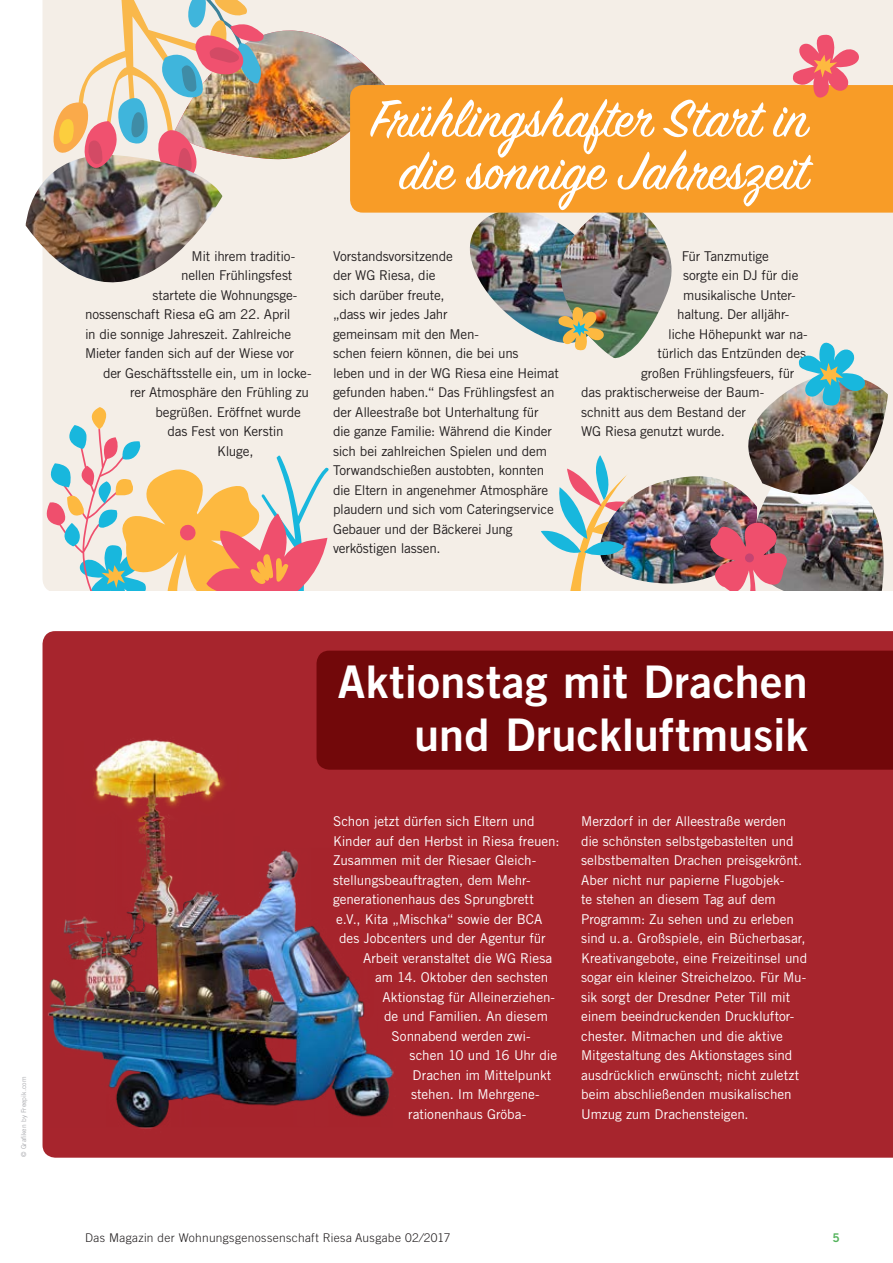
<style>
.page{position:relative;width:893px;height:1263px;background:#fff}
.page>*{position:absolute;margin:0;border:0;box-sizing:border-box;transform-origin:0 0}
.Headline_rechtsbündi{font:58.65px "Sign Painter House Script";color:#fff}
.Headline_rechtsbündi-2{font:45px/52.5px "Trade Gothic LT Std Bd 2";letter-spacing:.005em;color:#fff;text-align:right}
.Fließtext{font:13.5px/19.5px "Trade Gothic LT Std";letter-spacing:-.005em;color:#fff}
.Fließtext-2{font:13.5px/19.5px "Trade Gothic LT Std";letter-spacing:-.015em;color:#231f20}
.t1{font:300 12px "Trade Gothic LT Std";letter-spacing:.025em;color:#231f20}
.t2{font:12px "Trade Gothic LT Std Bd 2";color:#54b35c}
.Bildinfo{font:6.75px "Trade Gothic LT Std";letter-spacing:.01em;color:#a8a9ad}
</style>
<div class="page">
<div style="left:43px;top:631px;width:850px;height:527px;background:#a7252d"></div>
<div style="left:43px;top:0;width:850px;height:591px;background:#f4eee7"></div>
<img style="left:762px;top:500px;width:123px;height:91px">
<img style="left:728px;top:374px;width:160px;height:126px">
<svg style="left:42px;top:407px;width:287px;height:184px;background:#e4cdb5"></svg>
<img style="left:646px;top:476px;width:116px;height:115px">
<img style="left:710px;top:521px;width:80px;height:70px">
<div style="left:745px;top:553px;width:9px;height:9px;background:#c44471;border-radius:50%"></div>
<img style="left:469px;top:213px;width:91px;height:130px">
<img style="left:560px;top:213px;width:120px;height:145px">
<div style="left:317px;top:651px;width:576px;height:119px;background:#72080a"></div>
<div style="left:350px;top:85px;width:543px;height:128px;background:#f89c27"></div>
<svg style="left:558px;top:305px;width:49px;height:46px;background:#b5a56c"></svg>
<img style="left:541px;top:455px;width:105px;height:136px">
<img style="left:43px;top:729px;width:357px;height:409px">
<img style="left:26px;top:155px;width:196px;height:156px">
<img style="left:51px;top:0;width:334px;height:184px">
<img style="left:798px;top:340px;width:71px;height:67px">
<svg style="left:792px;top:33px;width:71px;height:67px;background:#f29a8a"></svg>
<p class="Bildinfo" style="left:20px;top:1157px;width:81px;rotate:-90deg">© Grafiken by Freepik.com</p>
<p class="Fließtext-2" style="left:192px;top:246px;width:105px">Mit ihrem traditio-</p>
<p class="Fließtext-2" style="left:181px;top:265px;width:113px">nellen Frühlingsfest</p>
<p class="Fließtext-2" style="left:153px;top:285px;width:146px">startete die Wohnungsge-</p>
<p class="Fließtext-2" style="left:85px;top:304px;width:207px">nossenschaft Riesa eG am 22. April</p>
<p class="Fließtext-2" style="left:85px;top:324px;width:208px">in die sonnige Jahreszeit. Zahlreiche</p>
<p class="Fließtext-2" style="left:85px;top:343px;width:210px">Mieter fanden sich auf der Wiese vor</p>
<p class="Fließtext-2" style="left:103px;top:363px;width:210px">der Geschäftsstelle ein, um in locke-</p>
<p class="Fließtext-2" style="left:130px;top:382px;width:180px">rer Atmosphäre den Frühling zu</p>
<p class="Fließtext-2" style="left:156px;top:402px;width:147px">begrüßen. Eröffnet wurde</p>
<p class="Fließtext-2" style="left:168px;top:421px;width:117px">das Fest von Kerstin</p>
<p class="Fließtext-2" style="left:217px;top:441px;width:38px">Kluge,</p>
<p class="Headline_rechtsbündi" style="left:371px;top:82px;width:438px">Frühlingshafter Start in</p>
<p class="Headline_rechtsbündi" style="left:400px;top:135px;width:410px">die sonnige Jahreszeit</p>
<p class="Fließtext-2" style="left:333px;top:246px;width:227px">Vorstandsvorsitzende<br>der WG Riesa, die<br>sich darüber freute,<br>„dass wir jedes Jahr<br>gemeinsam mit den Men-<br>schen feiern können, die bei uns<br>leben und in der WG Riesa eine Heimat gefunden haben.“ Das Frühlingsfest an der Alleestraße bot Unterhaltung für die ganze Familie: Während die Kinder sich bei zahlreichen Spielen und dem<br>Torwandschießen austobten, konnten die Eltern in angenehmer Atmosphäre plaudern und sich vom Cateringservice<br>Gebauer und der Bäckerei Jung verköstigen lassen.</p>
<p class="Fließtext-2" style="left:682px;top:246px;width:89px">Für Tanzmutige</p>
<p class="Fließtext-2" style="left:683px;top:265px;width:117px">sorgte ein DJ für die</p>
<p class="Fließtext-2" style="left:683px;top:285px;width:114px">musikalische Unter-</p>
<p class="Fließtext-2" style="left:677px;top:304px;width:114px">haltung. Der alljähr-</p>
<p class="Fließtext-2" style="left:668px;top:324px;width:141px">liche Höhepunkt war na-</p>
<p class="Fließtext-2" style="left:658px;top:343px;width:150px">türlich das Entzünden des</p>
<p class="Fließtext-2" style="left:641px;top:363px;width:155px">großen Frühlingsfeuers, für</p>
<p class="Fließtext-2" style="left:581px;top:382px;width:185px">das praktischerweise der Baum-</p>
<p class="Fließtext-2" style="left:581px;top:402px;width:166px">schnitt aus dem Bestand der</p>
<p class="Fließtext-2" style="left:581px;top:421px;width:145px">WG Riesa genutzt wurde.</p>
<p class="Headline_rechtsbündi-2" style="left:338px;top:655px;width:472px">Aktionstag mit Drachen und Druckluftmusik</p>
<p class="Fließtext" style="left:333px;top:811px;width:203px">Schon jetzt dürfen sich Eltern und</p>
<p class="Fließtext" style="left:333px;top:831px;width:228px">Kinder auf den Herbst in Riesa freuen:</p>
<p class="Fließtext" style="left:333px;top:850px;width:205px">Zusammen mit der Riesaer Gleich-</p>
<p class="Fließtext" style="left:333px;top:870px;width:199px">stellungsbeauftragten, dem Mehr-</p>
<p class="Fließtext" style="left:333px;top:889px;width:202px">generationenhaus des Sprungbrett</p>
<p class="Fließtext" style="left:336px;top:909px;width:208px">e.V., Kita „Mischka“ sowie der BCA</p>
<p class="Fließtext" style="left:339px;top:928px;width:208px">des Jobcenters und der Agentur für</p>
<p class="Fließtext" style="left:363px;top:948px;width:191px">Arbeit veranstaltet die WG Riesa</p>
<p class="Fließtext" style="left:375px;top:967px;width:175px">am 14. Oktober den sechsten</p>
<p class="Fließtext" style="left:383px;top:987px;width:174px">Aktionstag für Alleinerziehen-</p>
<p class="Fließtext" style="left:384px;top:1006px;width:165px">de und Familien. An diesem</p>
<p class="Fließtext" style="left:392px;top:1026px;width:141px">Sonnabend werden zwi-</p>
<p class="Fließtext" style="left:410px;top:1045px;width:149px">schen 10 und 16 Uhr die</p>
<p class="Fließtext" style="left:413px;top:1065px;width:140px">Drachen im Mittelpunkt</p>
<p class="Fließtext" style="left:411px;top:1084px;width:130px">stehen. Im Mehrgene-</p>
<p class="Fließtext" style="left:408px;top:1104px;width:120px">rationenhaus Gröba-</p>
<p class="Fließtext" style="left:581px;top:811px;width:228px">Merzdorf in der Alleestraße werden die schönsten selbstgebastelten und selbstbemalten Drachen preisgekrönt.<br>Aber nicht nur papierne Flugobjek-<br>te stehen an diesem Tag auf dem Programm: Zu sehen und zu erleben sind u.a. Großspiele, ein Bücherbasar, Kreativangebote, eine Freizeitinsel und sogar ein kleiner Streichelzoo. Für Mu&shy;sik sorgt der Dresdner Peter Till mit einem beeindruckenden Druckluftor&shy;chester. Mitmachen und die aktive Mitgestaltung des Aktionstages sind ausdrücklich erwünscht; nicht zuletzt beim abschließenden musikalischen Umzug zum Drachensteigen.</p>
<p class="t1" style="left:85px;top:1230px;width:367px">Das Magazin der Wohnungsgenossenschaft Riesa Ausgabe 02 ⁄2017</p>
<p class="t2" style="left:832px;top:1230px;width:9px">5</p>
</div>
